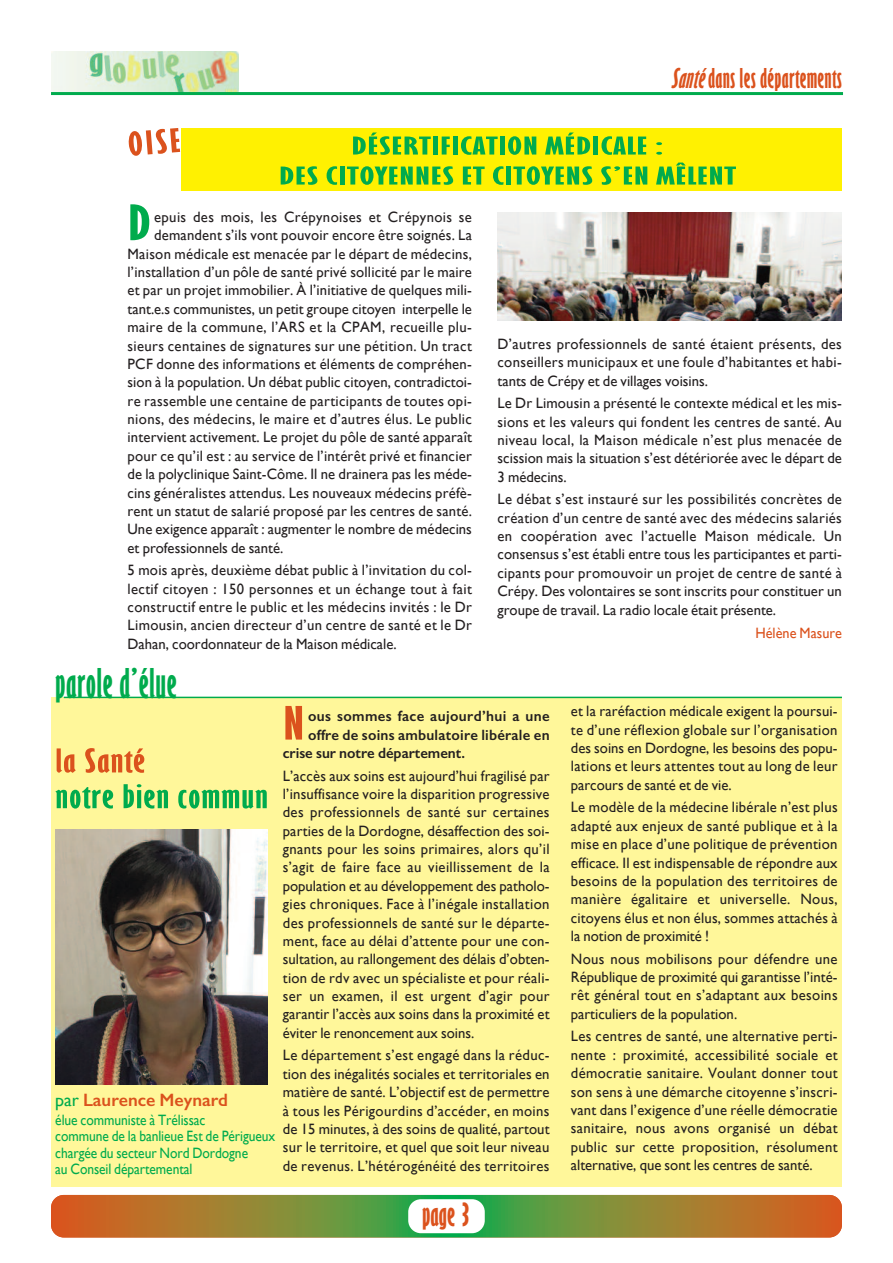
<style>
.page{position:relative;width:893px;height:1263px;background:#fff}
.page>*{position:absolute;margin:0;border:0;box-sizing:border-box;transform-origin:0 0}
.t1{font:700 extra-condensed 53.85px "Giltus D";color:#00ab4d;scale:1.5 1}
.t2{font:700 extra-condensed 50.4px "Giltus D";color:#db521d;scale:1.5 1}
.t3{font:700 extra-condensed 45px "Giltus D";letter-spacing:.01em;color:#00ab4d}
.t4{font:700 extra-condensed 36px "Giltus D";letter-spacing:.015em;color:#00ab4d;scale:1.5 1}
.t5{font:700 extra-condensed 36px "Giltus D";letter-spacing:.015em;color:#db521d;scale:1.5 1}
.t6{font:700 extra-condensed 36px "Giltus D";letter-spacing:.015em;color:#db521d}
.t7{font:700 extra-condensed 30px "Giltus D";letter-spacing:.01em;color:#db521d}
.t8{font:700 extra-condensed 27px/30px "Giltus D";color:#00ab4d;text-align:center;scale:2 1}
.t9{font:600 18px "Gill Sans";color:#db521d}
.t10{font:15px/18.5px "Gill Sans";letter-spacing:.01em;color:#231f20;text-align:justify}
.t11{font:15px/16.5px "Gill Sans";letter-spacing:-.005em;color:#00ab4d;scale:.9 1}
.t12{font:600 15px "Gill Sans";letter-spacing:.015em;color:#231f20}
.t13{font:15px "Gill Sans";color:#db521d;scale:.95 1}
.s1{font-style:italic}
.s2{font-weight:400;color:#00ab4d}
</style>
<div class="page">
<svg style="left:51px;top:1195px;width:791px;height:42px;background:#918334"></svg>
<div style="left:408px;top:1199px;width:77px;height:34px;background:#fff;border-radius:13px"></div>
<img style="left:51px;top:51px;width:187px;height:41px">
<hr style="left:51px;top:92px;width:792px;height:3px;background:#00ab4d">
<div style="left:51px;top:697px;width:791px;height:489px;background:#fff79a"></div>
<hr style="left:64px;top:697px;width:778px;height:1px;background:#00ab4d">
<div style="left:182px;top:128px;width:660px;height:62px;background:#fff101"></div>
<img style="left:55px;top:829px;width:213px;height:255px">
<img style="left:497px;top:213px;width:345px;height:107px">
<h3 class="t5" style="left:126px;top:123px;width:37px;rotate:-5deg">OISE</h3>
<h3 class="t7" style="left:671px;top:60px;width:173px"><span class="s1">Santé</span>dans les départements</h3>
<h3 class="t8" style="left:279px;top:130px;width:230px">DÉSERTIFICATIONMÉDICALE :<br>DESCITOYENNES ETCITOYENS S’ENMÊLENT</h3>
<h1 class="t1" style="left:128px;top:190px;width:17px">D</h1>
<p class="t10" style="left:154px;top:207px;width:319px">epuis des mois, les Crépynoises et Crépynois se</p>
<p class="t10" style="left:154px;top:226px;width:319px">demandent s’ils vont pouvoir encore être soignés. La</p>
<p class="t10" style="left:128px;top:244px;width:346px">Maison médicale est menacée par le départ de médecins,</p>
<p class="t10" style="left:128px;top:263px;width:346px">l’installation d’un pôle de santé privé sollicité par le maire</p>
<p class="t10" style="left:128px;top:281px;width:346px">et par un projet immobilier. à l’initiative de quelques mili-</p>
<p class="t10" style="left:128px;top:299px;width:346px">tant.e.s communistes, un petit groupe citoyen interpelle le</p>
<p class="t10" style="left:128px;top:318px;width:346px">maire de la commune, l’ARS et la CPAM, recueille plu-</p>
<p class="t10" style="left:128px;top:336px;width:346px">sieurs centaines de signatures sur une pétition. un tract</p>
<p class="t10" style="left:128px;top:354px;width:346px">PCF donne des informations et éléments de compréhen-</p>
<p class="t10" style="left:128px;top:373px;width:346px">sion à la population. un débat public citoyen, contradictoi-</p>
<p class="t10" style="left:128px;top:391px;width:346px">re rassemble une centaine de participants de toutes opi-</p>
<p class="t10" style="left:128px;top:410px;width:346px">nions, des médecins, le maire et d’autres élus. Le public</p>
<p class="t10" style="left:128px;top:428px;width:346px">intervient activement. Le projet du pôle de santé apparaît</p>
<p class="t10" style="left:128px;top:446px;width:346px">pour ce qu’il est : au service de l’intérêt privé et financier</p>
<p class="t10" style="left:128px;top:465px;width:346px">de la polyclinique Saint-Côme. Il ne drainera pas les méde-</p>
<p class="t10" style="left:128px;top:483px;width:346px">cins généralistes attendus. Les nouveaux médecins préfè-</p>
<p class="t10" style="left:128px;top:501px;width:346px">rent un statut de salarié proposé par les centres de santé.</p>
<p class="t10" style="left:128px;top:520px;width:346px">une exigence apparaît : augmenter le nombre de médecins</p>
<p class="t10" style="left:128px;top:538px;width:157px">et professionnels de santé.</p>
<p class="t10" style="left:128px;top:561px;width:346px">5 mois après, deuxième débat public à l’invitation du col&shy;lectif citoyen : 150 personnes et un échange tout à fait constructif entre le public et les médecins invités : le dr Limousin, ancien directeur d’un centre de santé et le dr dahan, coordonnateur de la Maison médicale.</p>
<h3 class="t3" style="left:55px;top:656px;width:123px">parole d’élue</h3>
<p class="t10" style="left:497px;top:334px;width:346px">d’autres professionnels de santé étaient présents, des conseillers municipaux et une foule d’habitantes et habi&shy;tants de Crépy et de villages voisins.</p>
<p class="t10" style="left:497px;top:394px;width:346px">Le dr Limousin a présenté le contexte médical et les mis&shy;sions et les valeurs qui fondent les centres de santé. Au niveau local, la Maison médicale n’est plus menacée de scission mais la situation s’est détériorée avec le départ de 3 médecins.</p>
<p class="t10" style="left:497px;top:490px;width:346px">Le débat s’est instauré sur les possibilités concrètes de création d’un centre de santé avec des médecins salariés en coopération avec l’actuelle Maison médicale. un consensus s’est établi entre tous les participantes et parti&shy;cipants pour promouvoir un projet de centre de santé à Crépy. des volontaires se sont inscrits pour constituer un groupe de travail. La radio locale était présente.</p>
<p class="t13" style="left:755px;top:624px;width:93px">Hélène Masure</p>
<h2 class="t2" style="left:283px;top:693px;width:16px">N</h2>
<p class="t12" style="left:308px;top:707px;width:243px">ous sommes face aujourd’hui a une</p>
<p class="t12" style="left:308px;top:725px;width:243px">offre de soins ambulatoire libérale en</p>
<p class="t12" style="left:283px;top:744px;width:184px">crise sur notre département.</p>
<p class="t10" style="left:283px;top:766px;width:268px">L’accès aux soins est aujourd’hui fragilisé par l’insuffisance voire la disparition progressive des professionnels de santé sur certaines parties de la dordogne, désaffection des soi&shy;gnants pour les soins primaires, alors qu’il s’agit de faire face au vieillissement de la population et au développement des patholo&shy;gies chroniques. Face à l’inégale installation des professionnels de santé sur le départe&shy;ment, face au délai d’attente pour une con&shy;sultation, au rallongement des délais d’obten&shy;tion de rdv avec un spécialiste et pour réali&shy;ser un examen, il est urgent d’agir pour garantir l’accès aux soins dans la proximité et éviter le renoncement aux soins.</p>
<p class="t10" style="left:283px;top:1046px;width:268px">Le département s’est engagé dans la réduc&shy;tion des inégalités sociales et territoriales en matière de santé. L’objectif est de permettre à tous les Périgourdins d’accéder, en moins de 15 minutes, à des soins de qualité, partout sur le territoire, et quel que soit leur niveau de revenus. L’hétérogénéité des territoires</p>
<h3 class="t5" style="left:55px;top:739px;width:61px">la Santé</h3>
<h3 class="t4" style="left:55px;top:775px;width:143px">notre bien commun</h3>
<p class="t9" style="left:55px;top:1089px;width:174px"><span class="s2">par</span> Laurence Meynard</p>
<p class="t11" style="left:55px;top:1111px;width:246px">élue communiste à Trélissac<br>commune de la banlieue Est de Périgueux chargée du secteur Nord dordogne<br>au Conseil départemental</p>
<h3 class="t6" style="left:422px;top:1193px;width:50px">page3</h3>
<p class="t10" style="left:571px;top:702px;width:268px">et la raréfaction médicale exigent la poursui&shy;te d’une réflexion globale sur l’organisation des soins en dordogne, les besoins des popu&shy;lations et leurs attentes tout au long de leur parcours de santé et de vie.</p>
<p class="t10" style="left:571px;top:798px;width:268px">Le modèle de la médecine libérale n’est plus adapté aux enjeux de santé publique et à la mise en place d’une politique de prévention efficace. Il est indispensable de répondre aux besoins de la population des territoires de manière égalitaire et universelle. Nous, citoyens élus et non élus, sommes attachés à la notion de proximité !</p>
<p class="t10" style="left:571px;top:949px;width:268px">Nous nous mobilisons pour défendre une République de proximité qui garantisse l’inté&shy;rêt général tout en s’adaptant aux besoins particuliers de la population.</p>
<p class="t10" style="left:571px;top:1027px;width:268px">Les centres de santé, une alternative perti&shy;nente : proximité, accessibilité sociale et démocratie sanitaire. Voulant donner tout son sens à une démarche citoyenne s’inscri&shy;vant dans l’exigence d’une réelle démocratie sanitaire, nous avons organisé un débat public sur cette proposition, résolument alternative, que sont les centres de santé.</p>
</div>
